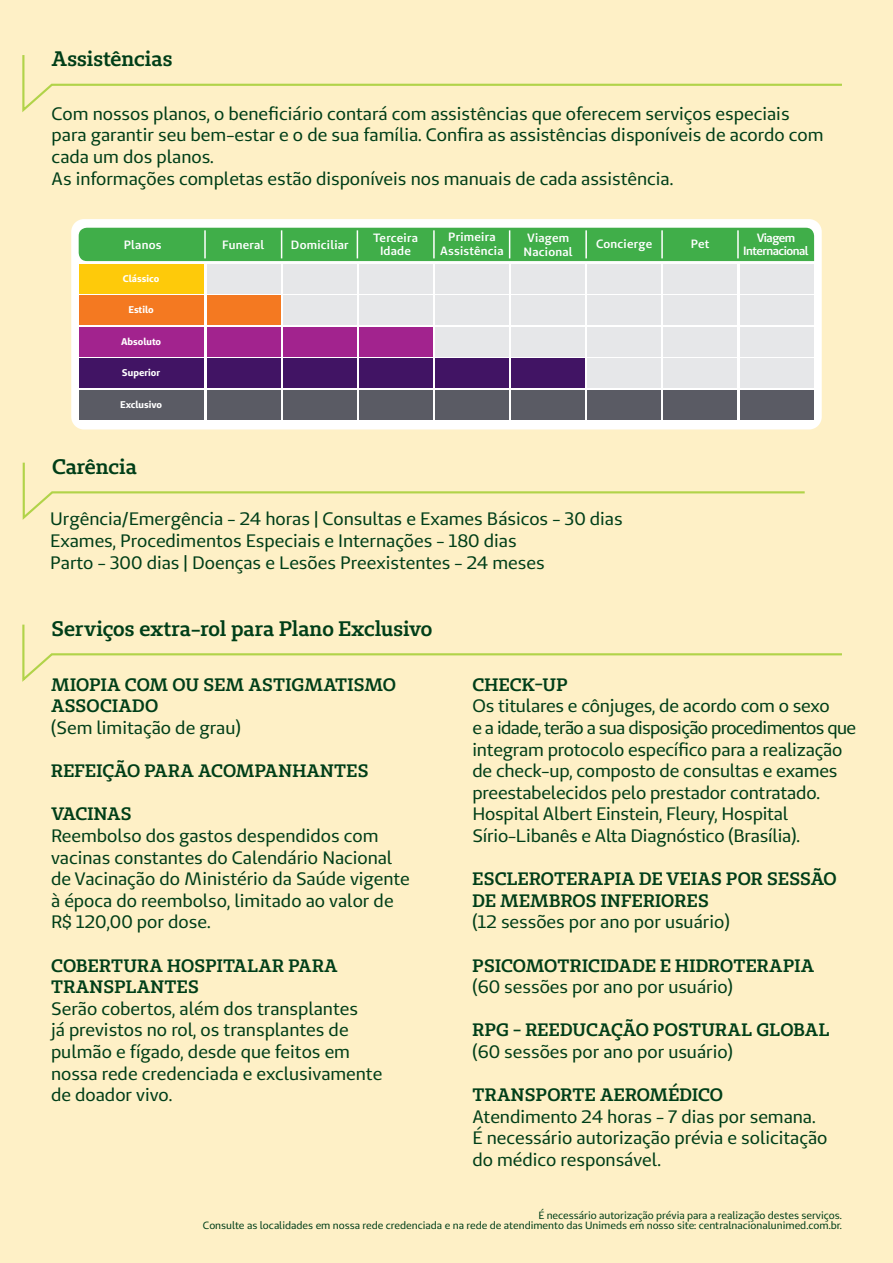
<style>
.page{position:relative;width:893px;height:1263px;background:#fef0c6}
.page>*{position:absolute;margin:0;border:0;box-sizing:border-box;transform-origin:0 0}
.t1{font:600 21px "Unimed Slab";letter-spacing:-.005em;color:#003e18}
.t2{font:18px/21.6px "Unimed Sans";color:#003e18}
.t3{font:600 18px/21.6px "Unimed Slab";letter-spacing:.015em;color:#003e18}
.t4{font:600 18px "Unimed Slab";letter-spacing:-.01em;color:#003e18}
.t5{font:600 12px/13.5px "Unimed Sans";letter-spacing:.02em;color:#fff;text-align:center}
.t6{font:600 12px/13.5px "Unimed Sans";letter-spacing:-.04em;color:#fff;text-align:center}
.t7{font:10.5px/10.5px "Unimed Sans";color:#003e18;text-align:right}
.t8{font:700 9.75px "Unimed Sans";color:#fff}
</style>
<div class="page">
<svg style="left:22px;top:55px;width:820px;height:57px"></svg>
<svg style="left:22px;top:624px;width:820px;height:58px"></svg>
<svg style="left:22px;top:462px;width:783px;height:58px"></svg>
<div style="left:71px;top:219px;width:751px;height:210px;background:#fff;border-radius:13px"></div>
<div style="left:207px;top:264px;width:73px;height:30px;background:#e6e7e9"></div>
<div style="left:79px;top:264px;width:124px;height:30px;background:#feca0a"></div>
<div style="left:359px;top:264px;width:74px;height:30px;background:#e6e7e9"></div>
<div style="left:588px;top:264px;width:73px;height:30px;background:#e6e7e9"></div>
<div style="left:283px;top:264px;width:73px;height:30px;background:#e6e7e9"></div>
<div style="left:435px;top:264px;width:74px;height:30px;background:#e6e7e9"></div>
<div style="left:664px;top:264px;width:73px;height:30px;background:#e6e7e9"></div>
<div style="left:511px;top:264px;width:74px;height:30px;background:#e6e7e9"></div>
<div style="left:740px;top:264px;width:73px;height:30px;background:#e6e7e9"></div>
<div style="left:207px;top:358px;width:73px;height:30px;background:#411464"></div>
<div style="left:79px;top:358px;width:124px;height:30px;background:#411464"></div>
<div style="left:359px;top:358px;width:74px;height:30px;background:#411464"></div>
<div style="left:588px;top:358px;width:73px;height:30px;background:#e6e7e9"></div>
<div style="left:283px;top:358px;width:73px;height:30px;background:#411464"></div>
<div style="left:435px;top:358px;width:74px;height:30px;background:#411464"></div>
<div style="left:664px;top:358px;width:73px;height:30px;background:#e6e7e9"></div>
<div style="left:511px;top:358px;width:74px;height:30px;background:#411464"></div>
<div style="left:740px;top:358px;width:73px;height:30px;background:#e6e7e9"></div>
<div style="left:207px;top:296px;width:73px;height:29px;background:#f47921"></div>
<div style="left:79px;top:296px;width:124px;height:29px;background:#f47921"></div>
<div style="left:359px;top:296px;width:74px;height:29px;background:#e6e7e9"></div>
<div style="left:588px;top:296px;width:73px;height:29px;background:#e6e7e9"></div>
<div style="left:283px;top:296px;width:73px;height:29px;background:#e6e7e9"></div>
<div style="left:435px;top:296px;width:74px;height:29px;background:#e6e7e9"></div>
<div style="left:664px;top:296px;width:73px;height:29px;background:#e6e7e9"></div>
<div style="left:511px;top:296px;width:74px;height:29px;background:#e6e7e9"></div>
<div style="left:740px;top:296px;width:73px;height:29px;background:#e6e7e9"></div>
<div style="left:207px;top:390px;width:73px;height:30px;background:#5a5b64"></div>
<div style="left:79px;top:390px;width:124px;height:30px;background:#5a5b64"></div>
<div style="left:359px;top:390px;width:74px;height:30px;background:#5a5b64"></div>
<div style="left:588px;top:390px;width:73px;height:30px;background:#5a5b64"></div>
<div style="left:283px;top:390px;width:73px;height:30px;background:#5a5b64"></div>
<div style="left:435px;top:390px;width:74px;height:30px;background:#5a5b64"></div>
<div style="left:664px;top:390px;width:73px;height:30px;background:#5a5b64"></div>
<div style="left:511px;top:390px;width:74px;height:30px;background:#5a5b64"></div>
<div style="left:740px;top:390px;width:73px;height:30px;background:#5a5b64"></div>
<div style="left:207px;top:327px;width:73px;height:30px;background:#a2238e"></div>
<div style="left:79px;top:327px;width:124px;height:30px;background:#a2238e"></div>
<div style="left:359px;top:327px;width:74px;height:30px;background:#a2238e"></div>
<div style="left:588px;top:327px;width:73px;height:30px;background:#e6e7e9"></div>
<div style="left:283px;top:327px;width:73px;height:30px;background:#a2238e"></div>
<div style="left:435px;top:327px;width:74px;height:30px;background:#e6e7e9"></div>
<div style="left:664px;top:327px;width:73px;height:30px;background:#e6e7e9"></div>
<div style="left:511px;top:327px;width:74px;height:30px;background:#e6e7e9"></div>
<div style="left:740px;top:327px;width:73px;height:30px;background:#e6e7e9"></div>
<div style="left:79px;top:228px;width:735px;height:33px;background:#40ae49"></div>
<hr style="left:585px;top:230px;width:2px;height:28px;background:#fff">
<hr style="left:433px;top:230px;width:2px;height:28px;background:#fff">
<hr style="left:737px;top:230px;width:2px;height:28px;background:#fff">
<p class="t1" style="left:52px;top:45px;width:122px">Assistências</p>
<p class="t2" style="left:52px;top:102px;width:773px">Com nossos planos, o beneficiário contará com assistências que oferecem serviços especiais para garantir seu bem-estar e o de sua família. Confira as assistências disponíveis de acordo com cada um dos planos.<br>As informações completas estão disponíveis nos manuais de cada assistência.</p>
<p class="t5" style="left:124px;top:237px;width:39px">Planos</p>
<p class="t8" style="left:123px;top:272px;width:38px">Clássico</p>
<p class="t8" style="left:128px;top:303px;width:27px">Estilo</p>
<p class="t8" style="left:121px;top:335px;width:42px">Absoluto</p>
<p class="t8" style="left:122px;top:366px;width:40px">Superior</p>
<p class="t8" style="left:120px;top:398px;width:44px">Exclusivo</p>
<p class="t1" style="left:52px;top:453px;width:87px">Carência</p>
<p class="t5" style="left:222px;top:238px;width:44px">Funeral</p>
<p class="t5" style="left:291px;top:238px;width:59px">Domiciliar</p>
<p class="t5" style="left:373px;top:231px;width:46px">Terceira<br>Idade</p>
<p class="t5" style="left:440px;top:230px;width:65px">Primeira<br>Assistência</p>
<p class="t5" style="left:524px;top:231px;width:50px;text-align:left">Viagem<br>Nacional</p>
<p class="t5" style="left:596px;top:237px;width:58px">Concierge</p>
<p class="t5" style="left:691px;top:237px;width:20px">Pet</p>
<p class="t6" style="left:743px;top:231px;width:67px">Viagem<br>Internacional</p>
<p class="t2" style="left:50px;top:508px;width:574px">Urgência/Emergência - 24 horas | Consultas e Exames Básicos - 30 dias<br>Exames, Procedimentos Especiais e Internações - 180 dias<br>Parto - 300 dias | Doenças e Lesões Preexistentes - 24 meses</p>
<p class="t1" style="left:52px;top:615px;width:382px">Serviços extra-rol para Plano Exclusivo</p>
<p class="t3" style="left:51px;top:673px;width:346px">MIOPIA COM OU SEM ASTIGMATISMO<br>ASSOCIADO</p>
<p class="t2" style="left:51px;top:717px;width:191px">(Sem limitação de grau)</p>
<p class="t3" style="left:51px;top:760px;width:319px">REFEIÇÃO PARA ACOMPANHANTES</p>
<p class="t4" style="left:51px;top:802px;width:82px">VACINAS</p>
<p class="t2" style="left:51px;top:825px;width:360px">Reembolso dos gastos despendidos com vacinas constantes do Calendário Nacional de Vacinação do Ministério da Saúde vigente à época do reembolso, limitado ao valor de R$ 120,00 por dose.</p>
<p class="t3" style="left:51px;top:954px;width:288px">COBERTURA HOSPITALAR PARA<br>TRANSPLANTES</p>
<p class="t2" style="left:51px;top:997px;width:333px">Serão cobertos, além dos transplantes<br>já previstos no rol, os transplantes de pulmão e fígado, desde que feitos em nossa rede credenciada e exclusivamente de doador vivo.</p>
<p class="t3" style="left:472px;top:673px;width:97px">CHECK-UP</p>
<p class="t2" style="left:472px;top:695px;width:385px">Os titulares e cônjuges, de acordo com o sexo<br>e a idade, terão a sua disposição procedimentos que integram protocolo específico para a realização de check-up, composto de consultas e exames preestabelecidos pelo prestador contratado.<br>Hospital Albert Einstein, Fleury, Hospital Sírio-Libanês e Alta Diagnóstico (Brasília).</p>
<p class="t3" style="left:472px;top:868px;width:366px">ESCLEROTERAPIA DE VEIAS POR SESSÃO<br>DE MEMBROS INFERIORES</p>
<p class="t2" style="left:472px;top:911px;width:259px">(12 sessões por ano por usuário)</p>
<p class="t3" style="left:472px;top:954px;width:343px">PSICOMOTRICIDADE E HIDROTERAPIA</p>
<p class="t2" style="left:472px;top:976px;width:262px">(60 sessões por ano por usuário)</p>
<p class="t3" style="left:472px;top:1019px;width:358px">RPG - REEDUCAÇÃO POSTURAL GLOBAL</p>
<p class="t2" style="left:472px;top:1041px;width:262px">(60 sessões por ano por usuário)</p>
<p class="t3" style="left:472px;top:1084px;width:252px">TRANSPORTE AEROMÉDICO</p>
<p class="t2" style="left:472px;top:1105px;width:357px">Atendimento 24 horas - 7 dias por semana.<br>É necessário autorização prévia e solicitação do médico responsável.</p>
<p class="t7" style="left:203px;top:1210px;width:640px">É necessário autorização prévia para a realização destes serviços.<br>Consulte as localidades em nossa rede credenciada e na rede de atendimento das Unimeds em nosso site: centralnacionalunimed.com.br.</p>
</div>
